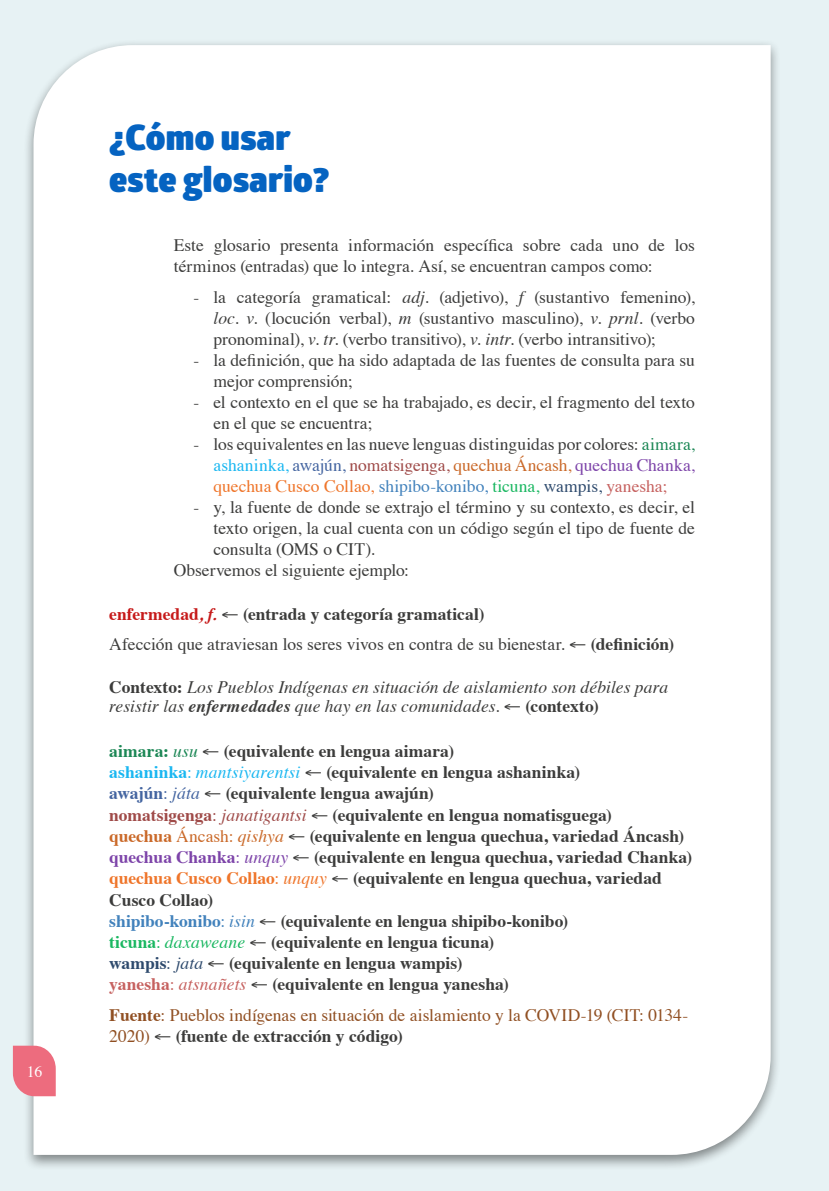
<style>
.page{position:relative;width:829px;height:1191px;background:#fff}
.page>*{position:absolute;margin:0;border:0;box-sizing:border-box;transform-origin:0 0}
.t1{font:900 35px/42px "Glober";letter-spacing:.01em;color:#0563c1}
.t2{font:17.5px/21px "Times";color:#3c3c3b}
.t3{font:700 17.5px/21.2px "Times";color:#3c3c3b}
.t4{font:italic 17.5px/18.6px "Times";letter-spacing:.005em;color:#3c3c3b}
.t5{font:17.5px/21px "Times";letter-spacing:-.005em;color:#904f22}
.t6{font:15.75px "Times";color:#fff}
.s1{font-style:italic}
.s2{color:#1c8755}
.s3{color:#1ab7f1}
.s4{color:#4364a0}
.s5{color:#9f4a48}
.s6{color:#ca6929}
.s7{color:#7d44a9}
.s8{color:#ef752a}
.s9{color:#4282bc}
.s10{color:#1ab761}
.s11{color:#2e4a6d}
.s12{color:#c6615f}
.s13{font-weight:700;color:#c61a1a}
.s14{font-weight:700;font-style:italic;color:#c61a1a}
.s15{font-weight:700}
.s16{font-weight:700;font-style:normal}
.s17{font-weight:400;font-style:italic;color:#1c8755}
.s18{font-weight:400;color:#1ab7f1}
.s19{font-weight:400;font-style:italic;color:#1ab7f1}
.s20{font-weight:400;color:#4364a0}
.s21{font-weight:400;font-style:italic;color:#4364a0}
.s22{font-weight:400;color:#9f4a48}
.s23{font-weight:400;font-style:italic;color:#9f4a48}
.s24{font-weight:400;color:#ca6929}
.s25{font-weight:400;font-style:italic;color:#ca6929}
.s26{font-weight:400;color:#7d44a9}
.s27{font-weight:400;font-style:italic;color:#7d44a9}
.s28{font-weight:400;color:#ef752a}
.s29{font-weight:400;font-style:italic;color:#ef752a}
.s30{font-weight:400;color:#4282bc}
.s31{font-weight:400;font-style:italic;color:#4282bc}
.s32{font-weight:400;color:#1ab761}
.s33{font-weight:400;font-style:italic;color:#1ab761}
.s34{font-weight:400;color:#2e4a6d}
.s35{font-weight:400;font-style:italic;color:#2e4a6d}
.s36{font-weight:400;color:#c6615f}
.s37{font-weight:400;font-style:italic;color:#c6615f}
.s38{color:#3c3c3b}
.s39{font-weight:700;color:#3c3c3b}
</style>
<div class="page">
<div style="left:0;top:0;width:828px;height:1191px;background:#e7f2f4"></div>
<div style="left:23px;top:40px;width:758px;height:1130px;background:#000;opacity:.45"></div>
<div style="left:33px;top:45px;width:737px;height:1109px;background:#fff"></div>
<svg style="left:13px;top:1045px;width:43px;height:51px;background:#ed7b8b"></svg>
<p class="t6" style="left:27px;top:1057px;width:17px">16</p>
<h1 class="t1" style="left:109px;top:117px;width:222px">¿Cómo usar este glosario?</h1>
<p class="t2" style="left:174px;top:233px;width:522px">Este glosario presenta información específica sobre cada uno de los términos (entradas) que lo integra. Así, se encuentran campos como:</p>
<p class="t2" style="left:213px;top:285px;width:483px;text-align:justify;text-indent:-20px">- la categoría gramatical: <span class="s1">adj.</span> (adjetivo), <span class="s1">f</span> (sustantivo femenino), <span class="s1">loc. v.</span> (locución verbal), <span class="s1">m</span> (sustantivo masculino), <span class="s1">v. prnl.</span> (verbo pronominal), <span class="s1">v. tr.</span> (verbo transitivo), <span class="s1">v. intr.</span> (verbo intransitivo);</p>
<p class="t2" style="left:213px;top:348px;width:483px;text-indent:-20px">- la definición, que ha sido adaptada de las fuentes de consulta para su mejor comprensión;</p>
<p class="t2" style="left:213px;top:390px;width:483px;text-indent:-20px">- el contexto en el que se ha trabajado, es decir, el fragmento del texto en el que se encuentra;</p>
<p class="t2" style="left:213px;top:432px;width:483px;text-align:justify;text-indent:-20px">- los equivalentes en las nueve lenguas distinguidas por colores: <span class="s2">aimara, </span><span class="s3">ashaninka,</span> <span class="s4">awajún,</span> <span class="s5">nomatsigenga,</span> <span class="s6">quechua Áncash,</span> <span class="s7">quechua Chanka, </span><span class="s8">quechua Cusco Collao,</span> <span class="s9">shipibo-konibo,</span> <span class="s10">ticuna,</span> <span class="s11">wampis,</span> <span class="s12">yanesha;</span></p>
<p class="t2" style="left:194px;top:495px;width:502px">- y, la fuente de donde se extrajo el término y su contexto, es decir, el</p>
<p class="t2" style="left:213px;top:516px;width:483px">texto origen, la cual cuenta con un código según el tipo de fuente de</p>
<p class="t2" style="left:213px;top:537px;width:163px">consulta (OMS o CIT).</p>
<p class="t2" style="left:174px;top:558px;width:237px">Observemos el siguiente ejemplo:</p>
<p class="t2" style="left:109px;top:598px;width:566px;line-height:30.1px"><span class="s13">enfermedad</span><span class="s14">, f.</span> ← <span class="s15">(entrada y categoría gramatical)<br></span>Afección que atraviesan los seres vivos en contra de su bienestar. ← <span class="s15">(definición)</span></p>
<p class="t4" style="left:109px;top:677px;width:560px"><span class="s16">Contexto:</span> Los Pueblos Indígenas en situación de aislamiento son débiles para resistir las <span class="s15">enfermedades</span> que hay en las comunidades. ← <span class="s16">(contexto)</span></p>
<p class="t3" style="left:109px;top:738px;width:584px"><span class="s2">aimara:</span> <span class="s17">usu</span> ← (equivalente en lengua aimara)<br><span class="s3">ashaninka</span><span class="s18">:</span> <span class="s19">mantsiyarentsi</span> ← (equivalente en lengua ashaninka)<br><span class="s4">awajún</span><span class="s20">:</span> <span class="s21">játa</span> ← (equivalente lengua awajún)<br><span class="s5">nomatsigenga</span><span class="s22">:</span> <span class="s23">janatigantsi</span> ← (equivalente en lengua nomatisguega)<br><span class="s6">quechua</span> <span class="s24">Áncash:</span> <span class="s25">qishya</span> ← (equivalente en lengua quechua, variedad Áncash) <span class="s7">quechua Chanka</span><span class="s26">:</span> <span class="s27">unquy</span> ← (equivalente en lengua quechua, variedad Chanka) <span class="s8">quechua Cusco Collao</span><span class="s28">:</span> <span class="s29">unquy</span> ← (equivalente en lengua quechua, variedad Cusco Collao)<br><span class="s9">shipibo-konibo</span><span class="s30">:</span> <span class="s31">isin</span> ← (equivalente en lengua shipibo-konibo)<br><span class="s10">ticuna</span><span class="s32">:</span> <span class="s33">daxaweane</span> ← (equivalente en lengua ticuna)<br><span class="s11">wampis</span><span class="s34">:</span> <span class="s35">jata</span> ← (equivalente en lengua wampis)<br><span class="s12">yanesha</span><span class="s36">:</span> <span class="s37">atsnañets</span> ← (equivalente en lengua yanesha)</p>
<p class="t5" style="left:109px;top:1003px;width:580px"><span class="s15">Fuente</span>: Pueblos indígenas en situación de aislamiento y la COVID-19 (CIT: 0134-<br>2020) <span class="s38">←</span> <span class="s39">(fuente de extracción y código)</span></p>
</div>
